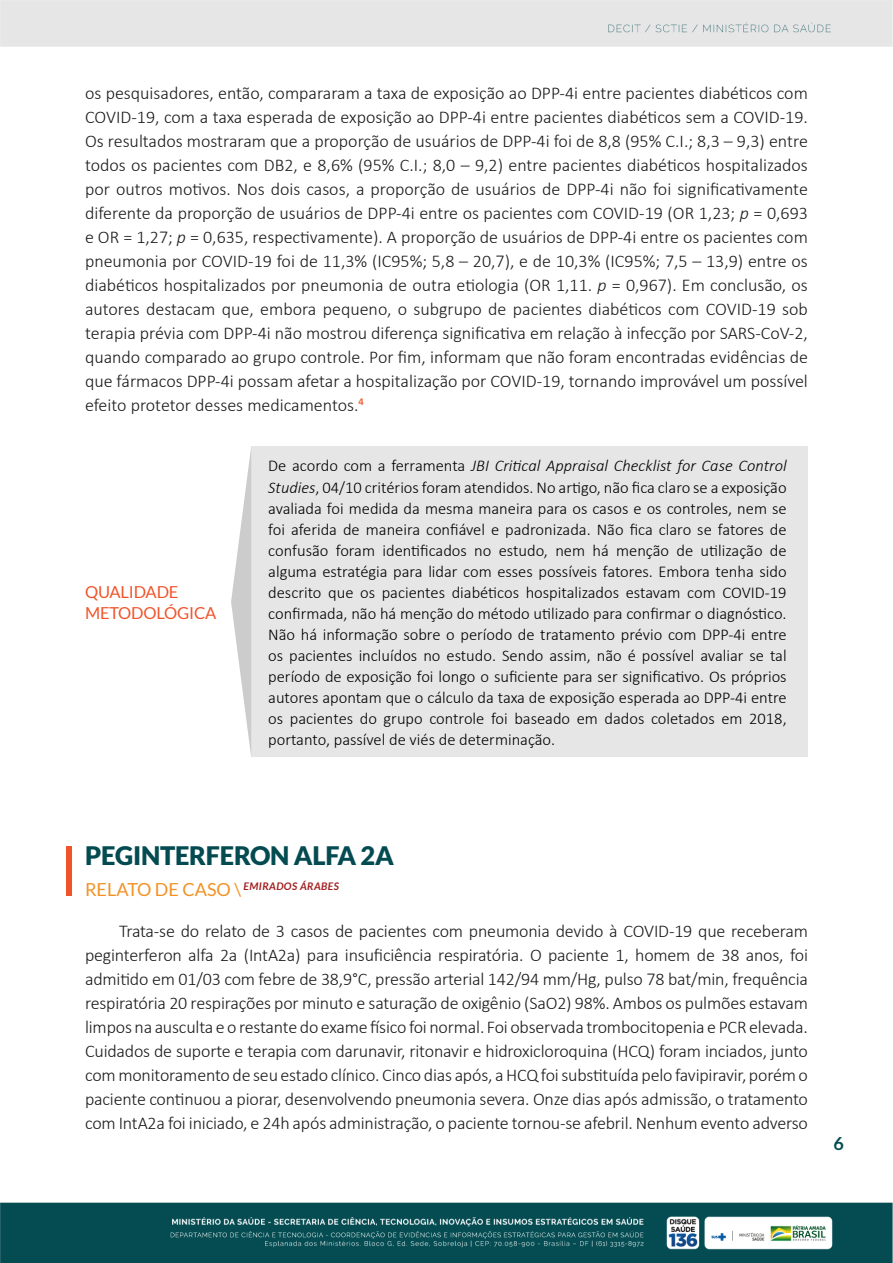
<style>
.page{position:relative;width:893px;height:1263px;background:#fff}
.page>*{position:absolute;margin:0;border:0;box-sizing:border-box;transform-origin:0 0}
.t1{font:900 25.5px "Lato";letter-spacing:-.01em;color:#034b51}
.t2{font:300 18px/24px "Calibri";letter-spacing:-.01em;color:#1a1a1a;text-align:justify}
.t3{font:700 18px "Lato";color:#034b51}
.t4{font:300 16.5px/21px "Calibri";color:#000;text-align:justify}
.t5{font:16.5px/21px "Lato";letter-spacing:-.01em;color:#f0542b}
.t6{font:italic 700 10.5px "Lato";letter-spacing:.04em;color:#a22021}
.s1{font-style:italic}
.s2{font-weight:400;font-style:normal;font-size:18px;color:#f29224}
</style>
<div class="page">
<img style="left:0;top:0;width:893px;height:1263px">
<div style="left:85px;top:446px;width:146px;height:311px;background:#fff"></div>
<div style="left:251px;top:446px;width:557px;height:311px;background:#e6e6e6"></div>
<svg style="left:231px;top:446px;width:20px;height:311px"></svg>
<div style="left:66px;top:846px;width:6px;height:50px;background:#f0542b"></div>
<p class="t2" style="left:85px;top:80px;width:724px">os pesquisadores, então, compararam a taxa de exposição ao DPP-4i entre pacientes diabéticos com COVID-19, com a taxa esperada de exposição ao DPP-4i entre pacientes diabéticos sem a COVID-19.<br>Os resultados mostraram que a proporção de usuários de DPP-4i foi de 8,8 (95% C.I.; 8,3 – 9,3) entre todos os pacientes com DB2, e 8,6% (95% C.I.; 8,0 – 9,2) entre pacientes diabéticos hospitalizados por outros motivos. Nos dois casos, a proporção de usuários de DPP-4i não foi significativamente diferente da proporção de usuários de DPP-4i entre os pacientes com COVID-19 (OR 1,23; <span class="s1">p</span> = 0,693 e OR = 1,27; <span class="s1">p</span> = 0,635, respectivamente). A proporção de usuários de DPP-4i entre os pacientes com pneumonia por COVID-19 foi de 11,3% (IC95%; 5,8 – 20,7), e de 10,3% (IC95%; 7,5 – 13,9) entre os diabéticos hospitalizados por pneumonia de outra etiologia (OR 1,11. <span class="s1">p</span> = 0,967). Em conclusão, os autores destacam que, embora pequeno, o subgrupo de pacientes diabéticos com COVID-19 sob terapia prévia com DPP-4i não mostrou diferença significativa em relação à infecção por SARS-CoV-2, quando comparado ao grupo controle. Por fim, informam que não foram encontradas evidências de que fármacos DPP-4i possam afetar a hospitalização por COVID-19, tornando improvável um possível efeito protetor desses medicamentos.<sup>4</sup></p>
<p class="t5" style="left:85px;top:581px;width:133px">QUALIDADE<br>METODOLÓGICA</p>
<p class="t4" style="left:268px;top:455px;width:520px">De acordo com a ferramenta <span class="s1">JBI Critical Appraisal Checklist for Case Control Studies</span>, 04/10 critérios foram atendidos. No artigo, não fica claro se a exposição avaliada foi medida da mesma maneira para os casos e os controles, nem se foi aferida de maneira confiável e padronizada. Não fica claro se fatores de confusão foram identificados no estudo, nem há menção de utilização de alguma estratégia para lidar com esses possíveis fatores. Embora tenha sido descrito que os pacientes diabéticos hospitalizados estavam com COVID-19 confirmada, não há menção do método utilizado para confirmar o diagnóstico.<br>Não há informação sobre o período de tratamento prévio com DPP-4i entre os pacientes incluídos no estudo. Sendo assim, não é possível avaliar se tal período de exposição foi longo o suficiente para ser significativo. Os próprios autores apontam que o cálculo da taxa de exposição esperada ao DPP-4i entre os pacientes do grupo controle foi baseado em dados coletados em 2018, portanto, passível de viés de determinação.</p>
<h1 class="t1" style="left:85px;top:841px;width:310px">PEGINTERFERON ALFA 2A</h1>
<p class="t6" style="left:85px;top:880px;width:255px"><span class="s2">RELATO DE CASO \</span> EMIRADOS ÁRABES</p>
<p class="t2" style="left:85px;top:918px;width:724px;text-indent:34px">Trata-se do relato de 3 casos de pacientes com pneumonia devido à COVID-19 que receberam peginterferon alfa 2a (IntA2a) para insuficiência respiratória. O paciente 1, homem de 38 anos, foi admitido em 01/03 com febre de 38,9°C, pressão arterial 142/94 mm/Hg, pulso 78 bat/min, frequência respiratória 20 respirações por minuto e saturação de oxigênio (SaO2) 98%. Ambos os pulmões estavam limpos na ausculta e o restante do exame físico foi normal. Foi observada trombocitopenia e PCR elevada.<br>Cuidados de suporte e terapia com darunavir, ritonavir e hidroxicloroquina (HCQ) foram inciados, junto com monitoramento de seu estado clínico. Cinco dias após, a HCQ foi substituída pelo favipiravir, porém o paciente continuou a piorar, desenvolvendo pneumonia severa. Onze dias após admissão, o tratamento com IntA2a foi iniciado, e 24h após administração, o paciente tornou-se afebril. Nenhum evento adverso</p>
<p class="t3" style="left:833px;top:1133px;width:12px">6</p>
</div>
